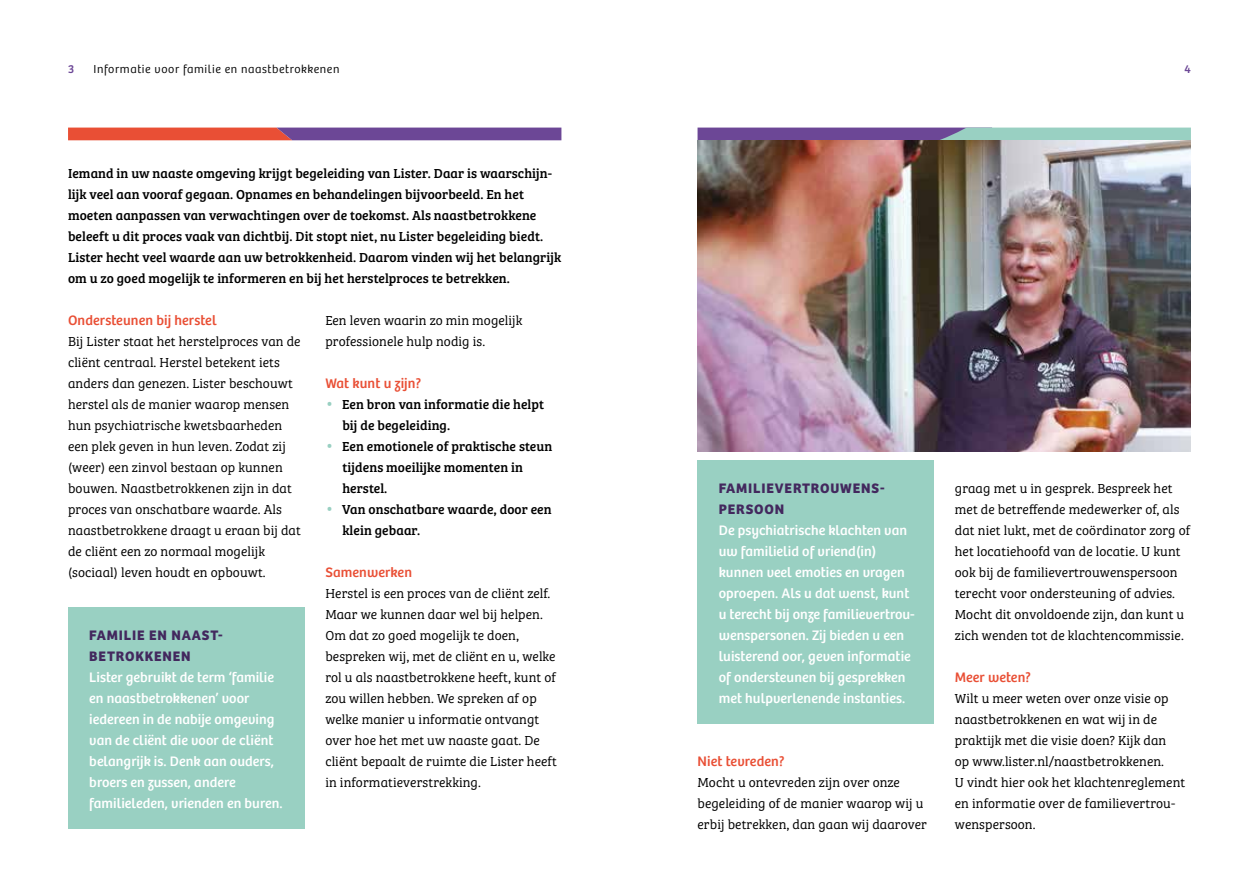
<style>
.page{position:relative;width:1259px;height:893px;background:#fff}
.page>*{position:absolute;margin:0;border:0;box-sizing:border-box;transform-origin:0 0}
.t1{font:14.25px/21px "Bree";letter-spacing:.005em;color:#fff}
.t2{font:14.25px "Bree";letter-spacing:.01em;color:#e94f35}
.t3{font:700 14.25px/21px "Bree";letter-spacing:.06em;color:#43285e}
.t4{font:13.5px/21px "Bree Serif Lt";letter-spacing:.005em;color:#000}
.t5{font:13.5px/21px "Bree Serif";letter-spacing:.005em;color:#000}
.t6{font:300 12px "Bree";letter-spacing:.05em;color:#000}
.t7{font:12px "Bree";color:#6c4796}
.s1{font-size:16.5px;color:#99d0c2}
</style>
<div class="page">
<svg style="left:68px;top:128px;width:493px;height:12px;background:#a24a6b"></svg>
<div style="left:697px;top:128px;width:295px;height:12px;background:#6c4796"></div>
<div style="left:940px;top:128px;width:251px;height:12px;background:#99d0c2"></div>
<div style="left:68px;top:607px;width:236px;height:222px;background:#99d0c2"></div>
<img style="left:697px;top:140px;width:494px;height:311px">
<div style="left:697px;top:460px;width:236px;height:264px;background:#99d0c2"></div>
<p class="t7" style="left:68px;top:62px;width:8px">3</p>
<p class="t6" style="left:94px;top:62px;width:247px">Informatie voor familie en naastbetrokkenen</p>
<p class="t7" style="left:1184px;top:62px;width:8px">4</p>
<p class="t5" style="left:68px;top:162px;width:495px">Iemand in uw naaste omgeving krijgt begeleiding van Lister. Daar is waarschijn&shy;lijk veel aan vooraf gegaan. Opnames en behandelingen bijvoorbeeld. En het moeten aanpassen van verwachtingen over de toekomst. Als naastbetrokkene beleeft u dit proces vaak van dichtbij. Dit stopt niet, nu Lister begeleiding biedt.<br>Lister hecht veel waarde aan uw betrokkenheid. Daarom vinden wij het belangrijk om u zo goed mogelijk te informeren en bij het herstelproces te betrekken.</p>
<p class="t2" style="left:68px;top:312px;width:150px">Ondersteunen bij herstel</p>
<p class="t4" style="left:68px;top:330px;width:234px">Bij Lister staat het herstelproces van de cliënt centraal. Herstel betekent iets anders dan genezen. Lister beschouwt herstel als de manier waarop mensen hun psychiatrische kwetsbaarheden een plek geven in hun leven. Zodat zij (weer) een zinvol bestaan op kunnen bouwen. Naastbetrokkenen zijn in dat proces van onschatbare waarde. Als naastbetrokkene draagt u eraan bij dat de cliënt een zo normaal mogelijk (sociaal) leven houdt en opbouwt.</p>
<p class="t4" style="left:325px;top:309px;width:199px">Een leven waarin zo min mogelijk professionele hulp nodig is.</p>
<p class="t2" style="left:325px;top:375px;width:97px">Wat kunt u zijn?</p>
<p class="t5" style="left:342px;top:393px;width:203px;text-indent:-17px"><span class="s1">•</span> Een bron van informatie die helpt bij de begeleiding.</p>
<p class="t5" style="left:342px;top:435px;width:211px;text-indent:-17px"><span class="s1">•</span> Een emotionele of praktische steun tijdens moeilijke momenten in herstel.</p>
<p class="t5" style="left:342px;top:498px;width:211px;text-indent:-17px"><span class="s1">•</span> Van onschatbare waarde, door een klein gebaar.</p>
<p class="t2" style="left:325px;top:564px;width:88px">Samenwerken</p>
<p class="t4" style="left:325px;top:582px;width:233px">Herstel is een proces van de cliënt zelf.<br>Maar we kunnen daar wel bij helpen.<br>Om dat zo goed mogelijk te doen, bespreken wij, met de cliënt en u, welke rol u als naastbetrokkene heeft, kunt of zou willen hebben. We spreken af op welke manier u informatie ontvangt over hoe het met uw naaste gaat. De cliënt bepaalt de ruimte die Lister heeft in informatieverstrekking.</p>
<p class="t3" style="left:89px;top:625px;width:135px">FAMILIE EN NAAST-<br>BETROKKENEN</p>
<p class="t1" style="left:89px;top:667px;width:195px">Lister gebruikt de term ‘familie en naastbetrokkenen’ voor iedereen in de nabije omgeving van de cliënt die voor de cliënt belangrijk is. Denk aan ouders, broers en zussen, andere familieleden, vrienden en buren.</p>
<p class="t3" style="left:719px;top:478px;width:167px">FAMILIEVERTROUWENS-<br>PERSOON</p>
<p class="t1" style="left:719px;top:520px;width:198px">De psychiatrische klachten van uw familielid of vriend(in) kunnen veel emoties en vragen oproepen. Als u dat wenst, kunt u terecht bij onze familievertrou&shy;wenspersonen. Zij bieden u een luisterend oor, geven informatie of ondersteunen bij gesprekken met hulpverlenende instanties.</p>
<p class="t2" style="left:697px;top:753px;width:88px">Niet tevreden?</p>
<p class="t4" style="left:697px;top:771px;width:231px">Mocht u ontevreden zijn over onze begeleiding of de manier waarop wij u erbij betrekken, dan gaan wij daarover</p>
<p class="t4" style="left:955px;top:477px;width:237px">graag met u in gesprek. Bespreek het met de betreffende medewerker of, als dat niet lukt, met de coördinator zorg of het locatiehoofd van de locatie. U kunt ook bij de familievertrouwenspersoon terecht voor ondersteuning of advies.<br>Mocht dit onvoldoende zijn, dan kunt u zich wenden tot de klachtencommissie.</p>
<p class="t2" style="left:955px;top:669px;width:78px">Meer weten?</p>
<p class="t4" style="left:955px;top:687px;width:232px">Wilt u meer weten over onze visie op naastbetrokkenen en wat wij in de praktijk met die visie doen? Kijk dan<br>op www.lister.nl/naastbetrokkenen.<br>U vindt hier ook het klachtenreglement en informatie over de familievertrou&shy;wenspersoon.</p>
</div>
